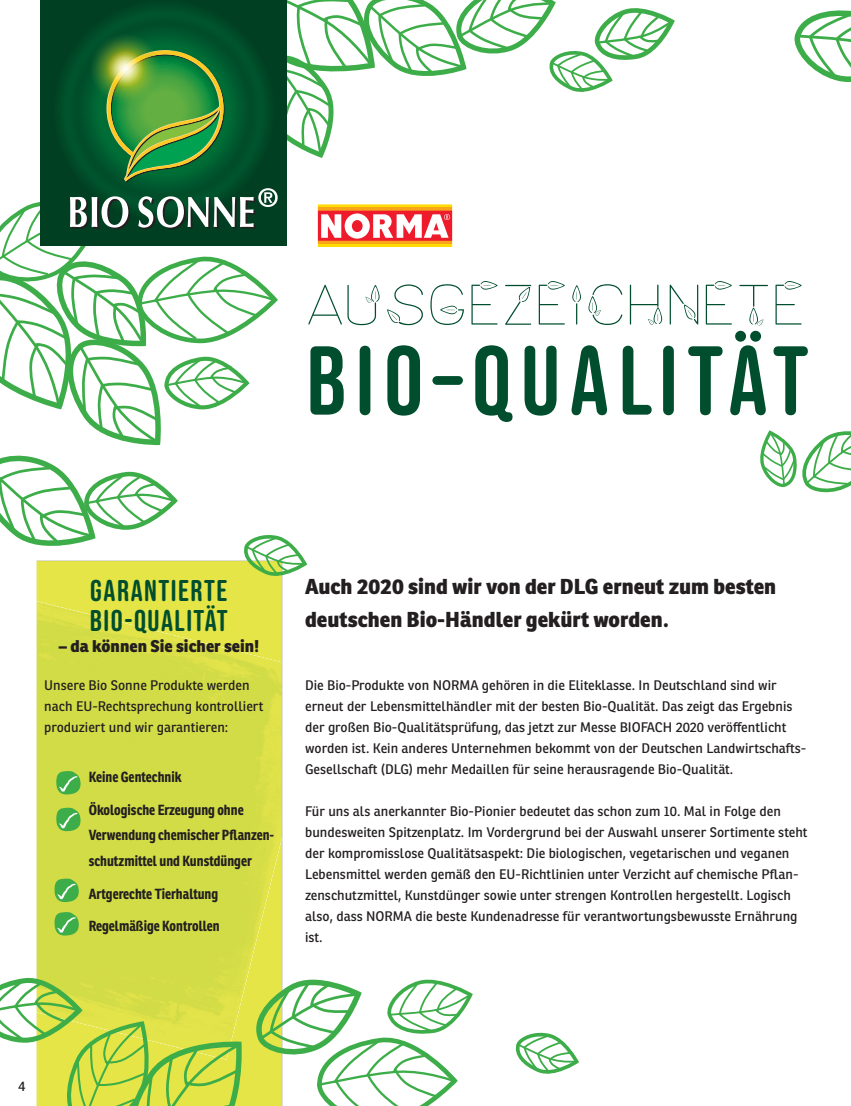
<style>
.page{position:relative;width:851px;height:1106px;background:#fff}
.page>*{position:absolute;margin:0;border:0;box-sizing:border-box;transform-origin:0 0}
.t1{font:97.65px "Bebas Neue Rounded";letter-spacing:.1em;color:#004e2e}
.t2{font:68.25px "Lush";letter-spacing:-.09em;color:#004e2e}
.t3{font:30px/30px "Bebas Neue Rounded";letter-spacing:.05em;color:#004e2e}
.t4{font:800 21px/33px "Ronnia";color:#231f20}
.t5{font:800 16.5px "Ronnia";color:#231f20}
.t6{font:700 14.25px/25.3px "Ronnia Cond";color:#231f20}
.t7{font:13.5px/21px "Ronnia";color:#231f20}
</style>
<div class="page">
<svg style="left:36px;top:578px;width:247px;height:394px;background:#d5de47"></svg>
<svg style="left:515px;top:1032px;width:64px;height:42px"></svg>
<svg style="left:760px;top:430px;width:90px;height:63px"></svg>
<svg style="left:41px;top:0;width:245px;height:188px;background:#004c28"></svg>
<svg style="left:106px;top:50px;width:118px;height:132px;background:#42913c"></svg>
<svg style="left:89px;top:32px;width:72px;height:73px;background:#3c8532"></svg>
<svg style="left:106px;top:49px;width:38px;height:39px"></svg>
<svg style="left:0;top:188px;width:308px;height:390px"></svg>
<div style="left:317px;top:204px;width:135px;height:43px;background:#ffdc01"></div>
<div style="left:317px;top:207px;width:135px;height:37px;background:linear-gradient(to right,#f9a51b,#f9a51b)"></div>
<div style="left:317px;top:211px;width:135px;height:30px;background:#ee1b2d"></div>
<svg style="left:321px;top:213px;width:129px;height:26px"></svg>
<div style="left:317px;top:204px;width:136px;height:44px;border:1px solid #fff"></div>
<svg style="left:54px;top:912px;width:25px;height:23px"></svg>
<svg style="left:54px;top:878px;width:25px;height:24px"></svg>
<svg style="left:56px;top:807px;width:25px;height:24px"></svg>
<svg style="left:56px;top:771px;width:25px;height:23px"></svg>
<svg style="left:0;top:972px;width:473px;height:134px"></svg>
<svg style="left:241px;top:0;width:610px;height:160px"></svg>
<h2 class="t2" style="left:303px;top:269px;width:506px">AUSGEZEICHNETE</h2>
<h1 class="t1" style="left:306px;top:325px;width:503px">BIO–QUALITÄT</h1>
<h3 class="t3" style="left:90px;top:575px;width:139px">GARANTIERTE<br>BIO-QUALITÄT</h3>
<p class="t5" style="left:59px;top:635px;width:201px">– da können Sie sicher sein!</p>
<p class="t7" style="left:44px;top:674px;width:221px">Unsere Bio Sonne Produkte werden nach EU-Rechtsprechung kontrolliert produziert und wir garantieren:</p>
<p class="t6" style="left:89px;top:764px;width:94px">Keine Gentechnik</p>
<p class="t6" style="left:89px;top:796px;width:187px">Ökologische Erzeugung ohne<br>Verwendung chemischer Pflanzen&shy;schutzmittel und Kunstdünger</p>
<p class="t6" style="left:89px;top:880px;width:131px">Artgerechte Tierhaltung</p>
<p class="t6" style="left:89px;top:913px;width:132px">Regelmäßige Kontrollen</p>
<h3 class="t4" style="left:305px;top:570px;width:472px">Auch 2020 sind wir von der DLG erneut zum besten deutschen Bio-Händler gekürt worden.</h3>
<p class="t7" style="left:305px;top:674px;width:502px">Die Bio-Produkte von NORMA gehören in die Eliteklasse. In Deutschland sind wir erneut der Lebensmittelhändler mit der besten Bio-Qualität. Das zeigt das Ergebnis der großen Bio-Qualitätsprüfung, das jetzt zur Messe BIOFACH 2020 veröffentlicht worden ist. Kein anderes Unternehmen bekommt von der Deutschen Landwirtschafts-Gesellschaft (DLG) mehr Medaillen für seine herausragende Bio-Qualität.</p>
<p class="t7" style="left:305px;top:800px;width:504px">Für uns als anerkannter Bio-Pionier bedeutet das schon zum 10. Mal in Folge den bundesweiten Spitzenplatz. Im Vordergrund bei der Auswahl unserer Sortimente steht der kompromisslose Qualitätsaspekt: Die biologischen, vegetarischen und veganen Lebensmittel werden gemäß den EU-Richtlinien unter Verzicht auf chemische Pflan&shy;zenschutzmittel, Kunstdünger sowie unter strengen Kontrollen hergestellt. Logisch also, dass NORMA die beste Kundenadresse für verantwortungsbewusste Ernährung ist.</p>
<p class="t7" style="left:18px;top:1075px;width:9px">4</p>
</div>
